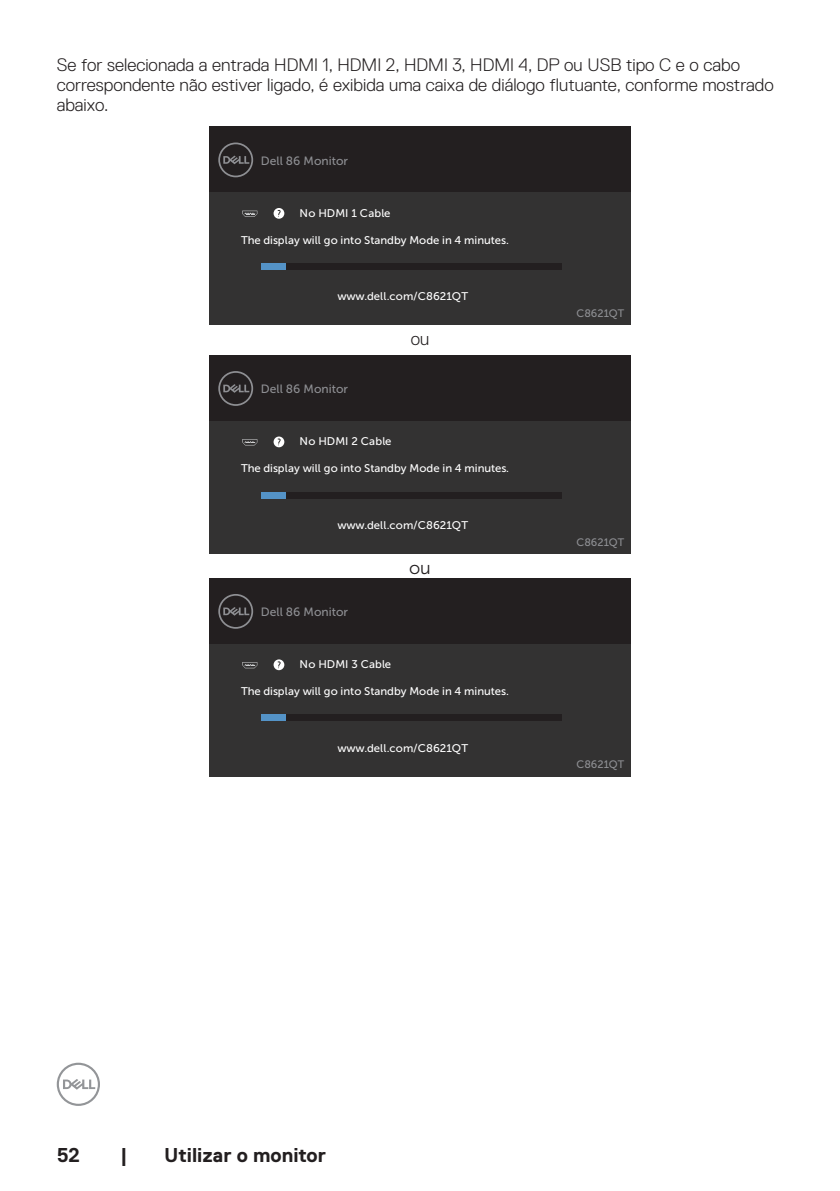
<style>
.page{position:relative;width:840px;height:1191px;background:#fff}
.page>*{position:absolute;margin:0;border:0;box-sizing:border-box;transform-origin:0 0}
.t1{font:700 20px "Dell Replica";color:#231f20}
.t2{font:300 18px/20px "Dell Replica";color:#231f20}
.t3{font:18px "Museo Sans For Dell 300";color:#231f20}
.t4{font:12px "Museo Sans For Dell 500";color:#8e8f93}
.t5{font:11.2px "Museo Sans For Dell 500";color:#fff}
.t6{font:10.8px "Museo Sans For Dell 500";color:#8e8f93}
</style>
<div class="page">
<svg style="left:57px;top:1062px;width:43px;height:44px"></svg>
<div style="left:209px;top:127px;width:421px;height:198px;background:#231f20"></div>
<div style="left:209px;top:193px;width:421px;height:132px;background:#333232"></div>
<svg style="left:218px;top:142px;width:35px;height:35px"></svg>
<div style="left:261px;top:263px;width:301px;height:7px;background:#231f20"></div>
<div style="left:261px;top:263px;width:24px;height:7px;background:#5493c7"></div>
<svg style="left:273px;top:208px;width:11px;height:11px"></svg>
<svg style="left:276px;top:210px;width:6px;height:9px"></svg>
<svg style="left:242px;top:211px;width:15px;height:6px"></svg>
<div style="left:209px;top:355px;width:421px;height:198px;background:#231f20"></div>
<div style="left:209px;top:421px;width:421px;height:132px;background:#333232"></div>
<svg style="left:218px;top:371px;width:35px;height:35px"></svg>
<div style="left:261px;top:492px;width:301px;height:6px;background:#231f20"></div>
<div style="left:261px;top:492px;width:24px;height:6px;background:#5493c7"></div>
<svg style="left:273px;top:436px;width:11px;height:11px"></svg>
<svg style="left:276px;top:438px;width:6px;height:10px"></svg>
<svg style="left:242px;top:439px;width:15px;height:6px"></svg>
<div style="left:209px;top:578px;width:421px;height:198px;background:#231f20"></div>
<div style="left:209px;top:644px;width:421px;height:132px;background:#333232"></div>
<svg style="left:218px;top:594px;width:35px;height:35px"></svg>
<div style="left:261px;top:714px;width:301px;height:7px;background:#231f20"></div>
<div style="left:261px;top:714px;width:24px;height:7px;background:#5493c7"></div>
<svg style="left:273px;top:659px;width:11px;height:11px"></svg>
<svg style="left:276px;top:661px;width:6px;height:10px"></svg>
<svg style="left:242px;top:662px;width:15px;height:6px"></svg>
<h2 class="t2" style="left:57px;top:55px;width:718px">Se for selecionada a entrada HDMI 1, HDMI 2, HDMI 3, HDMI 4, DP ou USB tipo C e o cabo correspondente não estiver ligado, é exibida uma caixa de diálogo flutuante, conforme mostrado abaixo.</h2>
<p class="t4" style="left:261px;top:154px;width:89px">Dell 86 Monitor</p>
<p class="t5" style="left:299px;top:207px;width:92px">No HDMI 1 Cable</p>
<p class="t5" style="left:241px;top:234px;width:269px">The display will go into Standby Mode in 4 minutes.</p>
<p class="t5" style="left:337px;top:290px;width:132px">www.dell.com/C8621QT</p>
<p class="t4" style="left:261px;top:383px;width:89px">Dell 86 Monitor</p>
<h2 class="t2" style="left:410px;top:329px;width:20px">ou</h2>
<p class="t5" style="left:299px;top:435px;width:93px">No HDMI 2 Cable</p>
<p class="t5" style="left:241px;top:462px;width:269px">The display will go into Standby Mode in 4 minutes.</p>
<p class="t5" style="left:337px;top:519px;width:132px">www.dell.com/C8621QT</p>
<p class="t4" style="left:261px;top:605px;width:89px">Dell 86 Monitor</p>
<h2 class="t3" style="left:409px;top:557px;width:23px">ou</h2>
<p class="t5" style="left:299px;top:658px;width:93px">No HDMI 3 Cable</p>
<p class="t5" style="left:241px;top:685px;width:269px">The display will go into Standby Mode in 4 minutes.</p>
<p class="t5" style="left:337px;top:741px;width:132px">www.dell.com/C8621QT</p>
<p class="t6" style="left:576px;top:307px;width:49px">C8621QT</p>
<p class="t6" style="left:576px;top:536px;width:49px">C8621QT</p>
<p class="t6" style="left:576px;top:758px;width:49px">C8621QT</p>
<h1 class="t1" style="left:57px;top:1143px;width:25px">52</h1>
<h1 class="t1" style="left:120px;top:1143px;width:9px">|</h1>
<h1 class="t1" style="left:164px;top:1143px;width:163px">Utilizar o monitor</h1>
</div>
